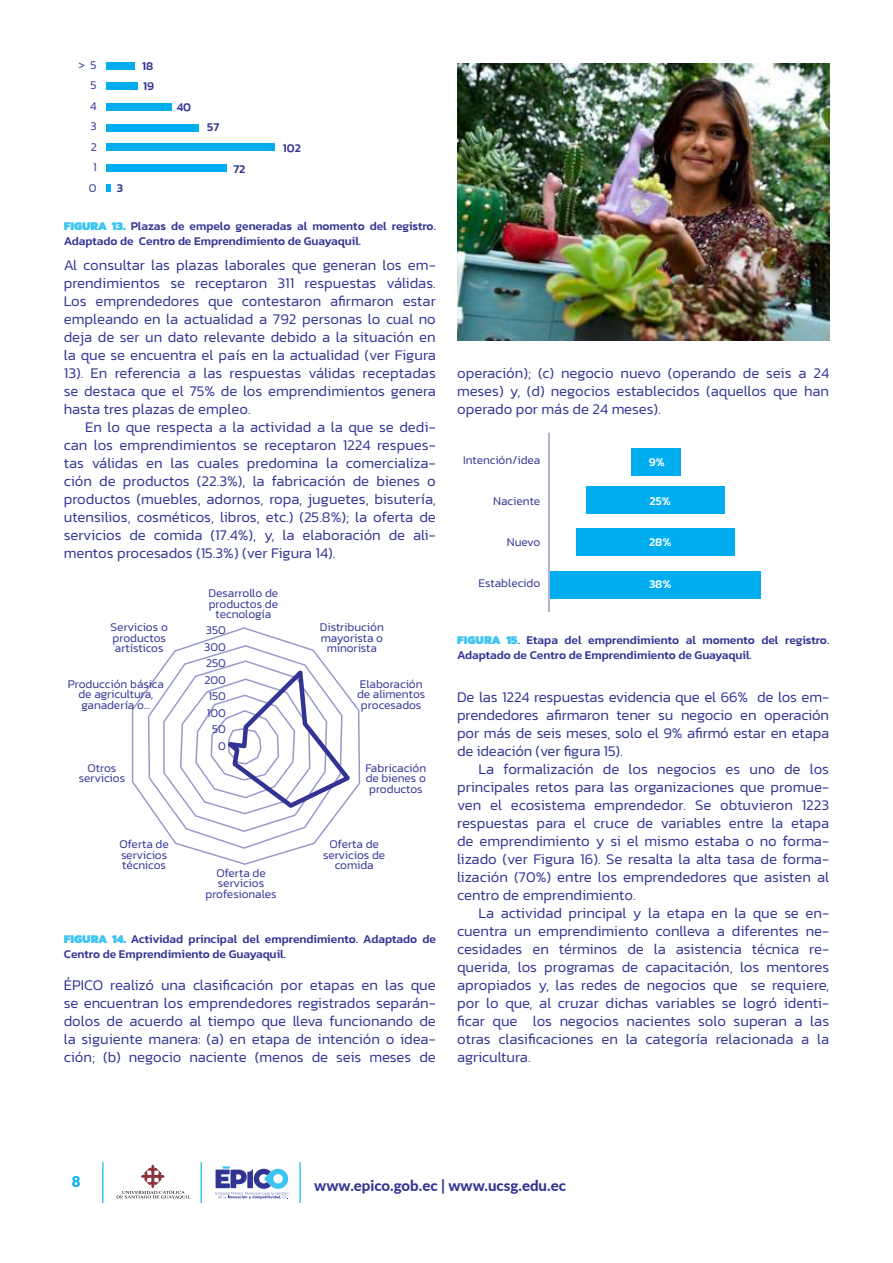
<style>
.page{position:relative;width:893px;height:1263px;background:#fff}
.page>*{position:absolute;margin:0;border:0;box-sizing:border-box;transform-origin:0 0}
.t1{font:300 15px/18px "Kanit";color:#323493;text-align:justify}
.t2{font:800 15px "Lato";color:#323493}
.t3{font:900 15px "Lato";color:#00aeef}
.t4{font:300 12px/10.5px "Kanit";color:#323493;text-align:center}
.t5{font:500 12px/14.4px "Kanit";color:#323493}
.t6{font:500 12px "Kanit";color:#fff}
.s1{font-weight:900;color:#3cc4f2}
</style>
<div class="page">
<div style="left:106px;top:62px;width:29px;height:8px;background:#00aeef"></div>
<div style="left:106px;top:82px;width:31px;height:8px;background:#00aeef"></div>
<div style="left:106px;top:103px;width:65px;height:8px;background:#00aeef"></div>
<div style="left:106px;top:124px;width:93px;height:7px;background:#00aeef"></div>
<div style="left:106px;top:143px;width:169px;height:8px;background:#00aeef"></div>
<div style="left:106px;top:164px;width:121px;height:8px;background:#00aeef"></div>
<svg style="left:106px;top:184px;width:4px;height:8px"></svg>
<svg style="left:131px;top:627px;width:230px;height:238px"></svg>
<svg style="left:147px;top:644px;width:208px;height:206px"></svg>
<div style="left:631px;top:448px;width:49px;height:27px;background:#00aeef"></div>
<div style="left:586px;top:486px;width:139px;height:27px;background:#00aeef"></div>
<div style="left:576px;top:529px;width:159px;height:27px;background:#00aeef"></div>
<div style="left:550px;top:571px;width:210px;height:27px;background:#00aeef"></div>
<hr style="left:548px;top:433px;width:2px;height:179px;background:#323493">
<img style="left:457px;top:64px;width:372px;height:276px">
<svg style="left:216px;top:1166px;width:72px;height:33px"></svg>
<svg style="left:116px;top:1164px;width:74px;height:35px"></svg>
<hr style="left:102px;top:1162px;width:2px;height:41px;background:#3cc4f2">
<hr style="left:200px;top:1162px;width:2px;height:41px;background:#3cc4f2">
<hr style="left:299px;top:1162px;width:2px;height:41px;background:#3cc4f2">
<p class="t4" style="left:79px;top:54px;width:20px;line-height:20.5px;text-align:right">&gt; 5<br>5<br>4<br>3<br>2<br>1<br>0</p>
<p class="t5" style="left:142px;top:56px;width:14px;line-height:20px">18<br>19</p>
<p class="t5" style="left:177px;top:99px;width:16px">40</p>
<p class="t5" style="left:207px;top:120px;width:14px">57</p>
<p class="t5" style="left:283px;top:140px;width:20px">102</p>
<p class="t5" style="left:233px;top:161px;width:14px">72</p>
<p class="t5" style="left:117px;top:180px;width:8px">3</p>
<p class="t5" style="left:64px;top:219px;width:374px"><span class="s1">FIGURA 13.</span> Plazas de empelo generadas al momento del registro.<br>Adaptado de Centro de Emprendimiento de Guayaquil.</p>
<p class="t1" style="left:64px;top:256px;width:374px">Al consultar las plazas laborales que generan los em&shy;prendimientos se receptaron 311 respuestas válidas.<br>Los emprendedores que contestaron afirmaron estar empleando en la actualidad a 792 personas lo cual no deja de ser un dato relevante debido a la situación en la que se encuentra el país en la actualidad (ver Figura 13). En referencia a las respuestas válidas receptadas se destaca que el 75% de los emprendimientos genera hasta tres plazas de empleo.</p>
<p class="t1" style="left:64px;top:418px;width:374px;text-indent:21px">En lo que respecta a la actividad a la que se dedi&shy;can los emprendimientos se receptaron 1224 respues&shy;tas válidas en las cuales predomina la comercializa&shy;ción de productos (22.3%), la fabricación de bienes o productos (muebles, adornos, ropa, juguetes, bisutería, utensilios, cosméticos, libros, etc.) (25.8%); la oferta de servicios de comida (17.4%), y, la elaboración de ali&shy;mentos procesados (15.3%) (ver Figura 14).</p>
<p class="t4" style="left:209px;top:588px;width:71px">Desarrollo de productos de tecnología</p>
<p class="t4" style="left:111px;top:622px;width:59px;text-align:left">Servicios o productos artísticos</p>
<p class="t4" style="left:68px;top:678px;width:98px">Producción básica de agricultura, ganadería o...</p>
<p class="t4" style="left:204px;top:622px;width:23px;line-height:16.5px;text-align:right">350<br>300<br>250<br>200<br>150<br>100<br>50<br>0</p>
<p class="t4" style="left:320px;top:622px;width:65px">Distribución mayorista o minorista</p>
<p class="t4" style="left:357px;top:678px;width:70px">Elaboración de alimentos procesados</p>
<p class="t4" style="left:79px;top:762px;width:48px">Otros servicios</p>
<p class="t4" style="left:365px;top:762px;width:62px;text-align:justify">Fabricación de bienes o productos</p>
<p class="t4" style="left:119px;top:839px;width:51px;text-align:left">Oferta de servicios técnicos</p>
<p class="t4" style="left:205px;top:867px;width:73px">Oferta de servicios profesionales</p>
<p class="t4" style="left:323px;top:839px;width:64px">Oferta de servicios de comida</p>
<p class="t5" style="left:64px;top:932px;width:374px"><span class="s1">FIGURA 14.</span> Actividad principal del emprendimiento. Adaptado de<br>Centro de Emprendimiento de Guayaquil.</p>
<p class="t1" style="left:64px;top:976px;width:374px">ÉPICO realizó una clasificación por etapas en las que se encuentran los emprendedores registrados separán&shy;dolos de acuerdo al tiempo que lleva funcionando de la siguiente manera: (a) en etapa de intención o idea&shy;ción; (b) negocio naciente (menos de seis meses de</p>
<p class="t1" style="left:457px;top:364px;width:374px">operación); (c) negocio nuevo (operando de seis a 24 meses) y, (d) negocios establecidos (aquellos que han operado por más de 24 meses).</p>
<p class="t4" style="left:463px;top:455px;width:79px">Intención/idea</p>
<p class="t4" style="left:493px;top:496px;width:49px">Naciente</p>
<p class="t4" style="left:507px;top:537px;width:35px">Nuevo</p>
<p class="t4" style="left:479px;top:578px;width:63px">Establecido</p>
<p class="t6" style="left:649px;top:453px;width:17px">9%</p>
<p class="t6" style="left:649px;top:492px;width:23px">25%</p>
<p class="t6" style="left:649px;top:533px;width:24px">28%</p>
<p class="t6" style="left:649px;top:575px;width:24px">38%</p>
<p class="t5" style="left:457px;top:633px;width:374px"><span class="s1">FIGURA 15</span>. Etapa del emprendimiento al momento del registro.<br>Adaptado de Centro de Emprendimiento de Guayaquil.</p>
<p class="t1" style="left:457px;top:688px;width:374px">De las 1224 respuestas evidencia que el 66% de los em&shy;prendedores afirmaron tener su negocio en operación por más de seis meses, solo el 9% afirmó estar en etapa de ideación (ver figura 15).</p>
<p class="t1" style="left:457px;top:760px;width:374px;text-indent:21px">La formalización de los negocios es uno de los principales retos para las organizaciones que promue&shy;ven el ecosistema emprendedor. Se obtuvieron 1223 respuestas para el cruce de variables entre la etapa de emprendimiento y si el mismo estaba o no forma&shy;lizado (ver Figura 16). Se resalta la alta tasa de forma&shy;lización (70%) entre los emprendedores que asisten al centro de emprendimiento.</p>
<p class="t1" style="left:457px;top:904px;width:374px;text-indent:21px">La actividad principal y la etapa en la que se en&shy;cuentra un emprendimiento conlleva a diferentes ne&shy;cesidades en términos de la asistencia técnica re&shy;querida, los programas de capacitación, los mentores apropiados y, las redes de negocios que se requiere, por lo que, al cruzar dichas variables se logró identi&shy;ficar que los negocios nacientes solo superan a las otras clasificaciones en la categoría relacionada a la agricultura.</p>
<p class="t3" style="left:72px;top:1170px;width:10px">8</p>
<p class="t2" style="left:314px;top:1174px;width:253px">www.epico.gob.ec | www.ucsg.edu.ec</p>
</div>
